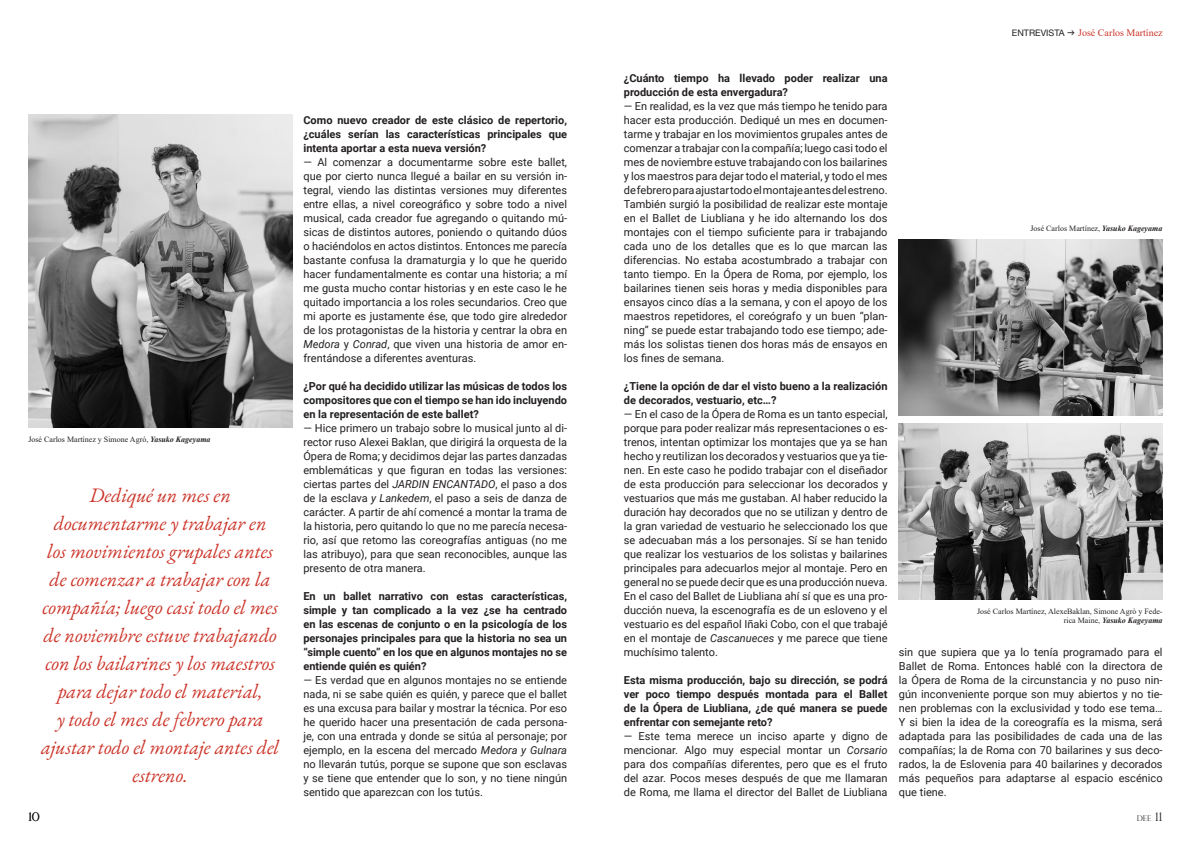
<style>
.page{position:relative;width:1191px;height:842px;background:#fff}
.page>*{position:absolute;margin:0;border:0;box-sizing:border-box;transform-origin:0 0}
.Destacado{font:italic 20px/28px "EB Garamond";color:#cc352a;text-align:center}
.t1{font:300 12px "Perpetua Titling";color:#231f20}
.Reapuesta{font:11px/14px "Roboto";color:#231f20;text-align:justify}
.Pregunta{font:700 11px/14px "Roboto";color:#231f20;text-align:justify}
.t2{font:10px "Times New Roman";color:#cc352a}
.Pie{font:8px/9.6px "Times New Roman";color:#231f20;text-align:right}
.t3{font:300 8px "Perpetua Titling";color:#231f20}
.s1{font-weight:700;font-style:italic}
.s2{font-style:italic}
.s3{font-family:"Helvetica Neue LT Std";font-size:9px;color:#231f20}
.s4{font-family:"Sharp Grotesk Book 20";font-size:9px;color:#231f20}
.s5{font-size:12px}
</style>
<div class="page">
<img style="left:28px;top:115px;width:264px;height:313px">
<img style="left:899px;top:240px;width:263px;height:175px">
<img style="left:899px;top:424px;width:263px;height:176px">
<p class="Pie" style="left:28px;top:434px;width:184px">José Carlos Martínez y Simone Agró, <span class="s1">Yasuko Kageyama</span></p>
<p class="Destacado" style="left:41px;top:481px;width:240px">Dediqué un mes en documentarme y trabajar en<br>los movimientos grupales antes de comenzar a trabajar con la compañía; luego casi todo el mes de noviembre estuve trabajando con los bailarines y los maestros para dejar todo el material,<br>y todo el mes de febrero para ajustar todo el montaje antes del estreno.</p>
<p class="Pregunta" style="left:303px;top:112px;width:265px">Como nuevo creador de este clásico de repertorio, ¿cuáles serían las características principales que intenta aportar a esta nueva versión?</p>
<p class="Reapuesta" style="left:303px;top:154px;width:265px">― Al comenzar a documentarme sobre este ballet, que por cierto nunca llegué a bailar en su versión in&shy;tegral, viendo las distintas versiones muy diferentes entre ellas, a nivel coreográfico y sobre todo a nivel musical, cada creador fue agregando o quitando mú&shy;sicas de distintos autores, poniendo o quitando dúos o haciéndolos en actos distintos. Entonces me parecía bastante confusa la dramaturgia y lo que he querido hacer fundamentalmente es contar una historia; a mí me gusta mucho contar historias y en este caso le he quitado importancia a los roles secundarios. Creo que mi aporte es justamente ése, que todo gire alrededor de los protagonistas de la historia y centrar la obra en <span class="s2">Medora</span> y <span class="s2">Conrad</span>, que viven una historia de amor en&shy;frentándose a diferentes aventuras.</p>
<p class="Pregunta" style="left:303px;top:378px;width:265px">¿Por qué ha decidido utilizar las músicas de todos los compositores que con el tiempo se han ido incluyendo en la representación de este ballet?</p>
<p class="Reapuesta" style="left:303px;top:420px;width:265px">― Hice primero un trabajo sobre lo musical junto al di&shy;rector ruso Alexei Baklan, que dirigirá la orquesta de la Ópera de Roma; y decidimos dejar las partes danzadas emblemáticas y que figuran en todas las versiones: ciertas partes del <span class="s2">JARDIN ENCANTADO</span>, el paso a dos de la esclava <span class="s2">y Lankedem</span>, el paso a seis de danza de carácter<span class="s2">.</span> A partir de ahí comencé a montar la trama de la historia, pero quitando lo que no me parecía necesa&shy;rio, así que retomo las coreografías antiguas (no me las atribuyo), para que sean reconocibles, aunque las presento de otra manera.</p>
<p class="Pregunta" style="left:303px;top:588px;width:265px">En un ballet narrativo con estas características, simple y tan complicado a la vez ¿se ha centrado en las escenas de conjunto o en la psicología de los personajes principales para que la historia no sea un “simple cuento” en los que en algunos montajes no se entiende quién es quién?</p>
<p class="Reapuesta" style="left:303px;top:672px;width:265px">― Es verdad que en algunos montajes no se entiende nada, ni se sabe quién es quién, y parece que el ballet es una excusa para bailar y mostrar la técnica. Por eso he querido hacer una presentación de cada persona&shy;je, con una entrada y donde se sitúa al personaje; por ejemplo, en la escena del mercado <span class="s2">Medora y Gulnara </span>no llevarán tutús, porque se supone que son esclavas y se tiene que entender que lo son, y no tiene ningún sentido que aparezcan con los tutús.</p>
<p class="t2" style="left:1012px;top:25px;width:152px"><span class="s3">ENTREVISTA</span> <span class="s4">→</span> José Carlos Martínez</p>
<p class="Pregunta" style="left:624px;top:70px;width:265px">¿Cuánto tiempo ha llevado poder realizar una producción de esta envergadura?</p>
<p class="Reapuesta" style="left:624px;top:98px;width:265px">― En realidad, es la vez que más tiempo he tenido para hacer esta producción. Dediqué un mes en documen&shy;tarme y trabajar en los movimientos grupales antes de comenzar a trabajar con la compañía; luego casi todo el mes de noviembre estuve trabajando con los bailarines y los maestros para dejar todo el material, y todo el mes de febrero para ajustar todo el montaje antes del estreno.<br>También surgió la posibilidad de realizar este montaje en el Ballet de Liubliana y he ido alternando los dos montajes con el tiempo suficiente para ir trabajando cada uno de los detalles que es lo que marcan las diferencias. No estaba acostumbrado a trabajar con tanto tiempo. En la Ópera de Roma, por ejemplo, los bailarines tienen seis horas y media disponibles para ensayos cinco días a la semana, y con el apoyo de los maestros repetidores, el coreógrafo y un buen “plan&shy;ning” se puede estar trabajando todo ese tiempo; ade&shy;más los solistas tienen dos horas más de ensayos en los fines de semana.</p>
<p class="Pregunta" style="left:624px;top:378px;width:265px">¿Tiene la opción de dar el visto bueno a la realización de decorados, vestuario, etc…?</p>
<p class="Reapuesta" style="left:624px;top:406px;width:265px">― En el caso de la Ópera de Roma es un tanto especial, porque para poder realizar más representaciones o es&shy;trenos, intentan optimizar los montajes que ya se han hecho y reutilizan los decorados y vestuarios que ya tie&shy;nen. En este caso he podido trabajar con el diseñador de esta producción para seleccionar los decorados y vestuarios que más me gustaban. Al haber reducido la duración hay decorados que no se utilizan y dentro de la gran variedad de vestuario he seleccionado los que se adecuaban más a los personajes. Sí se han tenido que realizar los vestuarios de los solistas y bailarines principales para adecuarlos mejor al montaje. Pero en general no se puede decir que es una producción nueva.<br>En el caso del Ballet de Liubliana ahí sí que es una pro&shy;ducción nueva, la escenografía es de un esloveno y el vestuario es del español Iñaki Cobo, con el que trabajé en el montaje de <span class="s2">Cascanueces</span> y me parece que tiene muchísimo talento.</p>
<p class="Pregunta" style="left:624px;top:672px;width:265px">Esta misma producción, bajo su dirección, se podrá ver poco tiempo después montada para el Ballet de la Ópera de Liubliana, ¿de qué manera se puede enfrentar con semejante reto?</p>
<p class="Reapuesta" style="left:624px;top:728px;width:265px">― Este tema merece un inciso aparte y digno de mencionar. Algo muy especial montar un <span class="s2">Corsario </span>para dos compañías diferentes, pero que es el fruto del azar. Pocos meses después de que me llamaran de Roma, me llama el director del Ballet de Liubliana</p>
<p class="Pie" style="left:1030px;top:223px;width:133px">José Carlos Martínez, <span class="s1">Yasuko Kageyama</span></p>
<p class="Pie" style="left:977px;top:606px;width:187px">José Carlos Martínez, AlexeBaklan, Simone Agrò y Fede&shy;rica Maine, <span class="s1">Yasuko Kageyama</span></p>
<p class="Reapuesta" style="left:899px;top:644px;width:265px">sin que supiera que ya lo tenía programado para el Ballet de Roma. Entonces hablé con la directora de la Ópera de Roma de la circunstancia y no puso nin&shy;gún inconveniente porque son muy abiertos y no tie&shy;nen problemas con la exclusividad y todo ese tema… Y si bien la idea de la coreografía es la misma, será adaptada para las posibilidades de cada una de las compañías; la de Roma con 70 bailarines y sus deco&shy;rados, la de Eslovenia para 40 bailarines y decorados más pequeños para adaptarse al espacio escénico que tiene.</p>
<p class="t1" style="left:28px;top:810px;width:13px">10</p>
<p class="t3" style="left:1136px;top:813px;width:27px">DEE <span class="s5">11</span></p>
</div>
